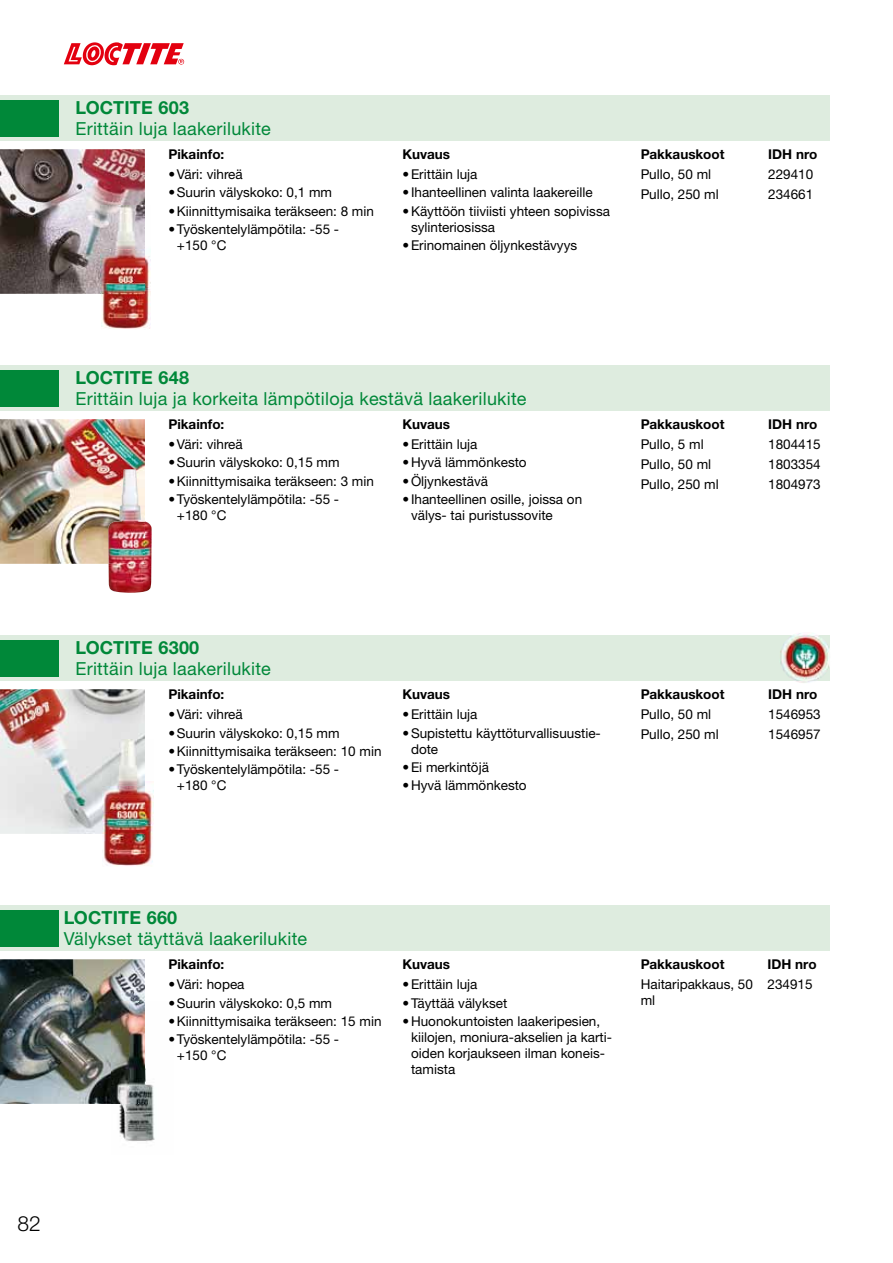
<style>
.page{position:relative;width:893px;height:1263px;background:#fff}
.page>*{position:absolute;margin:0;border:0;box-sizing:border-box;transform-origin:0 0}
.t1{font:300 21px "Helvetica Neue LTW1 G";color:#000}
.t2{font:18px "Helvetica Neue LTW1 G";letter-spacing:.015em;color:#008839}
.t3{font:700 18px "Helvetica Neue LTW1 G";letter-spacing:.015em;color:#008839}
.t4{font:13.5px/16.2px "Helvetica Neue LTW1 G";color:#000}
.t5{font:700 13.5px "Helvetica Neue LTW1 G";color:#000}
</style>
<div class="page">
<div style="left:0;top:906px;width:829px;height:45px;background:#deecdf"></div>
<div style="left:0;top:636px;width:829px;height:45px;background:#deecdf"></div>
<div style="left:0;top:366px;width:829px;height:45px;background:#deecdf"></div>
<div style="left:0;top:96px;width:829px;height:45px;background:#deecdf"></div>
<div style="left:0;top:640px;width:59px;height:36px;background:#008839"></div>
<div style="left:0;top:910px;width:59px;height:36px;background:#008839"></div>
<div style="left:0;top:370px;width:59px;height:36px;background:#008839"></div>
<div style="left:0;top:100px;width:59px;height:36px;background:#008839"></div>
<img style="left:0;top:149px;width:145px;height:145px">
<img style="left:0;top:419px;width:145px;height:145px">
<img style="left:0;top:689px;width:145px;height:145px">
<img style="left:0;top:959px;width:145px;height:145px">
<img style="left:145px;top:249px;width:6px;height:39px">
<img style="left:101px;top:288px;width:50px;height:41px">
<img style="left:101px;top:206px;width:44px;height:88px">
<img style="left:109px;top:521px;width:43px;height:72px">
<img style="left:108px;top:469px;width:37px;height:95px">
<img style="left:145px;top:781px;width:8px;height:43px">
<img style="left:103px;top:824px;width:50px;height:42px">
<img style="left:102px;top:740px;width:43px;height:94px">
<img style="left:119px;top:1067px;width:36px;height:75px">
<img style="left:112px;top:1001px;width:33px;height:103px">
<img style="left:791px;top:633px;width:39px;height:50px">
<img style="left:780px;top:636px;width:49px;height:45px">
<svg style="left:64px;top:42px;width:120px;height:23px"></svg>
<h2 class="t3" style="left:75px;top:97px;width:115px">LOCTITE 603</h2>
<h2 class="t2" style="left:75px;top:118px;width:197px">Erittäin luja laakerilukite</h2>
<p class="t5" style="left:168px;top:145px;width:57px">Pikainfo:</p>
<p class="t4" style="left:168px;top:166px;width:76px">• Väri: vihreä</p>
<p class="t4" style="left:168px;top:184px;width:165px">• Suurin välyskoko: 0,1 mm</p>
<p class="t4" style="left:168px;top:203px;width:207px">• Kiinnittymisaika teräkseen: 8 min</p>
<p class="t4" style="left:177px;top:221px;width:164px;text-indent:-9px">• Työskentelylämpötila: -55 - +150 °C</p>
<p class="t5" style="left:403px;top:146px;width:49px">Kuvaus</p>
<p class="t4" style="left:403px;top:166px;width:77px">• Erittäin luja</p>
<p class="t4" style="left:403px;top:184px;width:192px">• Ihanteellinen valinta laakereille</p>
<p class="t4" style="left:411px;top:203px;width:200px;text-indent:-9px">• Käyttöön tiiviisti yhteen sopivissa sylinteriosissa</p>
<p class="t4" style="left:403px;top:237px;width:176px">• Erinomainen öljynkestävyys</p>
<p class="t5" style="left:641px;top:146px;width:85px">Pakkauskoot</p>
<p class="t5" style="left:768px;top:146px;width:51px">IDH nro</p>
<p class="t4" style="left:641px;top:166px;width:72px">Pullo, 50 ml</p>
<p class="t4" style="left:768px;top:166px;width:47px">229410</p>
<p class="t4" style="left:641px;top:186px;width:80px">Pullo, 250 ml</p>
<p class="t4" style="left:768px;top:186px;width:47px">234661</p>
<h2 class="t3" style="left:75px;top:367px;width:115px">LOCTITE 648</h2>
<h2 class="t2" style="left:75px;top:388px;width:453px">Erittäin luja ja korkeita lämpötiloja kestävä laakerilukite</h2>
<p class="t5" style="left:168px;top:416px;width:57px">Pikainfo:</p>
<p class="t4" style="left:168px;top:436px;width:76px">• Väri: vihreä</p>
<p class="t4" style="left:168px;top:454px;width:173px">• Suurin välyskoko: 0,15 mm</p>
<p class="t4" style="left:168px;top:473px;width:207px">• Kiinnittymisaika teräkseen: 3 min</p>
<p class="t4" style="left:177px;top:491px;width:164px;text-indent:-9px">• Työskentelylämpötila: -55 - +180 °C</p>
<p class="t5" style="left:403px;top:416px;width:49px">Kuvaus</p>
<p class="t4" style="left:403px;top:436px;width:77px">• Erittäin luja</p>
<p class="t4" style="left:403px;top:454px;width:126px">• Hyvä lämmönkesto</p>
<p class="t4" style="left:403px;top:473px;width:87px">• Öljynkestävä</p>
<p class="t4" style="left:411px;top:491px;width:173px;text-indent:-9px">• Ihanteellinen osille, joissa on välys- tai puristussovite</p>
<p class="t5" style="left:641px;top:415px;width:85px">Pakkauskoot</p>
<p class="t5" style="left:768px;top:415px;width:51px">IDH nro</p>
<p class="t4" style="left:641px;top:436px;width:65px">Pullo, 5 ml</p>
<p class="t4" style="left:768px;top:436px;width:54px">1804415</p>
<p class="t4" style="left:641px;top:456px;width:72px">Pullo, 50 ml</p>
<p class="t4" style="left:768px;top:456px;width:54px">1803354</p>
<p class="t4" style="left:641px;top:475px;width:80px">Pullo, 250 ml</p>
<p class="t4" style="left:768px;top:475px;width:54px">1804973</p>
<h2 class="t3" style="left:75px;top:637px;width:125px">LOCTITE 6300</h2>
<h2 class="t2" style="left:75px;top:658px;width:197px">Erittäin luja laakerilukite</h2>
<p class="t5" style="left:168px;top:686px;width:57px">Pikainfo:</p>
<p class="t4" style="left:168px;top:706px;width:76px">• Väri: vihreä</p>
<p class="t4" style="left:168px;top:724px;width:173px">• Suurin välyskoko: 0,15 mm</p>
<p class="t4" style="left:168px;top:743px;width:215px">• Kiinnittymisaika teräkseen: 10 min</p>
<p class="t4" style="left:177px;top:761px;width:164px;text-indent:-9px">• Työskentelylämpötila: -55 - +180 °C</p>
<p class="t5" style="left:403px;top:686px;width:49px">Kuvaus</p>
<p class="t4" style="left:403px;top:706px;width:77px">• Erittäin luja</p>
<p class="t4" style="left:411px;top:724px;width:191px;text-indent:-9px">• Supistettu käyttöturvallisuustie&shy;dote</p>
<p class="t4" style="left:403px;top:759px;width:88px">• Ei merkintöjä</p>
<p class="t4" style="left:403px;top:777px;width:126px">• Hyvä lämmönkesto</p>
<p class="t5" style="left:641px;top:686px;width:85px">Pakkauskoot</p>
<p class="t5" style="left:768px;top:686px;width:51px">IDH nro</p>
<p class="t4" style="left:641px;top:706px;width:72px">Pullo, 50 ml</p>
<p class="t4" style="left:768px;top:706px;width:54px">1546953</p>
<p class="t4" style="left:641px;top:726px;width:80px">Pullo, 250 ml</p>
<p class="t4" style="left:768px;top:726px;width:54px">1546957</p>
<h2 class="t3" style="left:64px;top:907px;width:115px">LOCTITE 660</h2>
<h2 class="t2" style="left:64px;top:928px;width:245px">Välykset täyttävä laakerilukite</h2>
<p class="t5" style="left:168px;top:956px;width:57px">Pikainfo:</p>
<p class="t4" style="left:168px;top:976px;width:78px">• Väri: hopea</p>
<p class="t4" style="left:168px;top:994px;width:165px">• Suurin välyskoko: 0,5 mm</p>
<p class="t4" style="left:168px;top:1013px;width:215px">• Kiinnittymisaika teräkseen: 15 min</p>
<p class="t4" style="left:177px;top:1031px;width:164px;text-indent:-9px">• Työskentelylämpötila: -55 - +150 °C</p>
<p class="t5" style="left:403px;top:956px;width:49px">Kuvaus</p>
<p class="t4" style="left:403px;top:976px;width:77px">• Erittäin luja</p>
<p class="t4" style="left:403px;top:994px;width:106px">• Täyttää välykset</p>
<p class="t4" style="left:411px;top:1013px;width:203px;text-indent:-9px">• Huonokuntoisten laakeripesien, kiilojen, moniura-akselien ja karti&shy;oiden korjaukseen ilman koneis&shy;tamista</p>
<p class="t5" style="left:641px;top:956px;width:85px">Pakkauskoot</p>
<p class="t5" style="left:767px;top:956px;width:51px">IDH nro</p>
<p class="t4" style="left:641px;top:976px;width:114px">Haitaripakkaus, 50 ml</p>
<p class="t4" style="left:767px;top:976px;width:47px">234915</p>
<h1 class="t1" style="left:18px;top:1210px;width:25px">82</h1>
</div>
